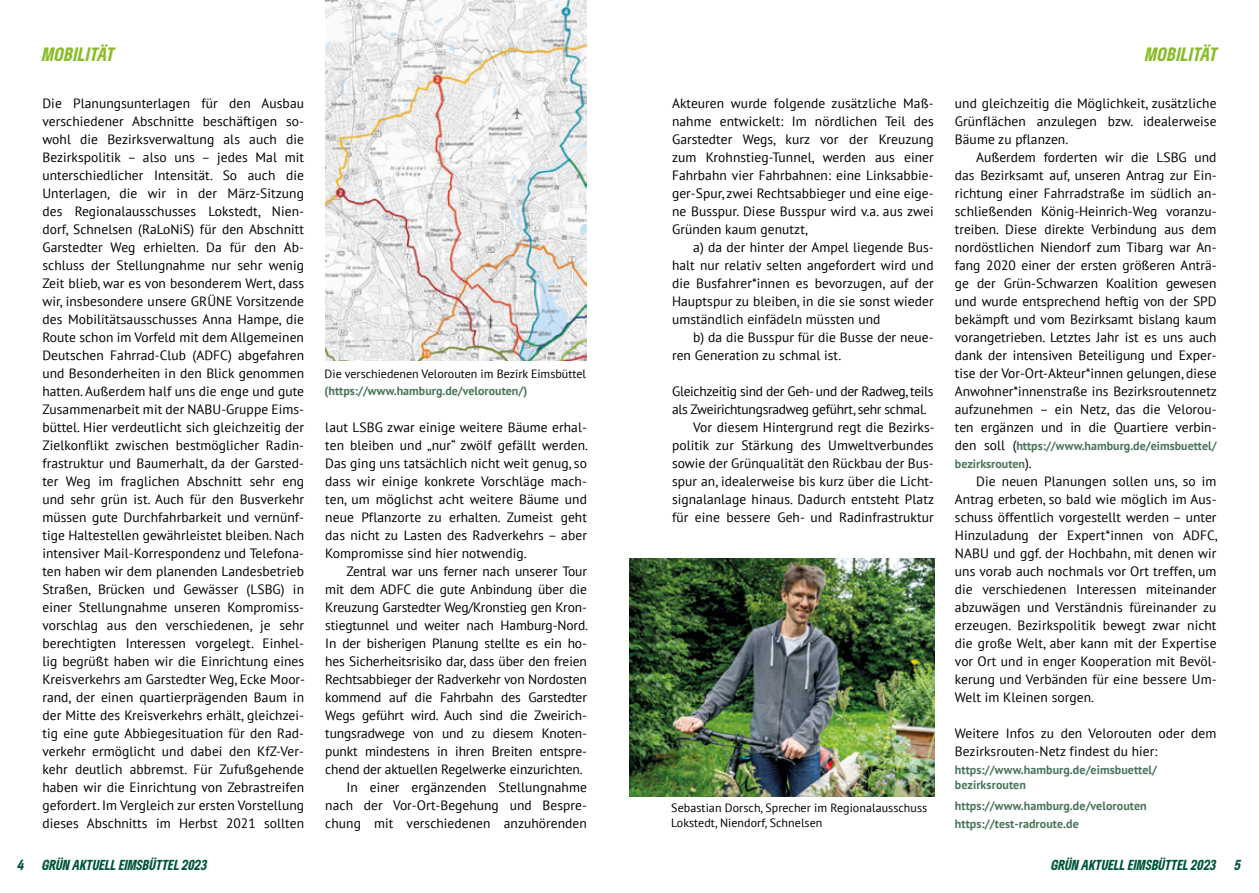
<style>
.page{position:relative;width:1259px;height:893px;background:#fff}
.page>*{position:absolute;margin:0;border:0;box-sizing:border-box;transform-origin:0 0}
.t1{font:italic 900 condensed 18px "Gruene Type";letter-spacing:.02em;color:#89bd27}
.t2{font:13.5px/18px "PT Sans";letter-spacing:.005em;color:#000;text-align:justify}
.t3{font:13.5px "PT Sans";letter-spacing:-.02em;color:#000}
.t4{font:italic 900 condensed 13.5px "Gruene Type";color:#015538}
.t5{font:700 12px/18px "PT Sans";letter-spacing:.005em;color:#4b745b}
.t6{font:12px/14.2px "PT Sans";letter-spacing:.005em;color:#000}
.s1{font-weight:400;font-size:13.5px;color:#000}
</style>
<div class="page">
<img style="left:629px;top:558px;width:305px;height:238px">
<img style="left:325px;top:0;width:262px;height:361px">
<h1 class="t1" style="left:43px;top:42px;width:74px">MOBILITÄT</h1>
<h1 class="t1" style="left:1145px;top:42px;width:74px">MOBILITÄT</h1>
<p class="t2" style="left:672px;top:94px;width:263px">Akteuren wurde folgende zusätzliche Maß&shy;nahme entwickelt: Im nördlichen Teil des Garstedter Wegs, kurz vor der Kreuzung zum Krohnstieg-Tunnel, werden aus einer Fahrbahn vier Fahrbahnen: eine Linksabbie&shy;ger-Spur, zwei Rechtsabbieger und eine eige&shy;ne Busspur. Diese Busspur wird v.a. aus zwei Gründen kaum genutzt,</p>
<p class="t2" style="left:672px;top:238px;width:263px;text-indent:21px">a) da der hinter der Ampel liegende Bus&shy;halt nur relativ selten angefordert wird und die Busfahrer*innen es bevorzugen, auf der Hauptspur zu bleiben, in die sie sonst wieder umständlich einfädeln müssten und</p>
<p class="t2" style="left:672px;top:328px;width:263px;text-indent:21px">b) da die Busspur für die Busse der neue&shy;ren Generation zu schmal ist.</p>
<p class="t3" style="left:672px;top:383px;width:263px">Gleichzeitig sind der Geh- und der Radweg, teils</p>
<p class="t3" style="left:672px;top:401px;width:256px">als Zweirichtungsradweg geführt, sehr schmal.</p>
<p class="t2" style="left:693px;top:418px;width:243px">Vor diesem Hintergrund regt die Bezirks-</p>
<p class="t2" style="left:672px;top:436px;width:263px">politik zur Stärkung des Umweltverbundes</p>
<p class="t2" style="left:672px;top:454px;width:263px">sowie der Grünqualität den Rückbau der Bus-</p>
<p class="t2" style="left:672px;top:472px;width:263px">spur an, idealerweise bis kurz über die Licht-</p>
<p class="t2" style="left:672px;top:490px;width:263px">signalanlage hinaus. Dadurch entsteht Platz</p>
<p class="t2" style="left:672px;top:508px;width:263px">für eine bessere Geh- und Radinfrastruktur</p>
<p class="t2" style="left:955px;top:94px;width:263px">und gleichzeitig die Möglichkeit, zusätzliche Grünflächen anzulegen bzw. idealerweise Bäume zu pflanzen.</p>
<p class="t2" style="left:955px;top:148px;width:263px;text-indent:21px">Außerdem forderten wir die LSBG und das Bezirksamt auf, unseren Antrag zur Ein&shy;richtung einer Fahrradstraße im südlich an&shy;schließenden König-Heinrich-Weg voranzu&shy;treiben. Diese direkte Verbindung aus dem nordöstlichen Niendorf zum Tibarg war An&shy;fang 2020 einer der ersten größeren Anträ&shy;ge der Grün-Schwarzen Koalition gewesen und wurde entsprechend heftig von der SPD bekämpft und vom Bezirksamt bislang kaum vorangetrieben. Letztes Jahr ist es uns auch dank der intensiven Beteiligung und Exper&shy;tise der Vor-Ort-Akteur*innen gelungen, diese Anwohner*innenstraße ins Bezirksroutennetz aufzunehmen – ein Netz, das die Velorou&shy;ten ergänzen und in die Quartiere verbin-</p>
<p class="t5" style="left:955px;top:437px;width:263px"><span class="s1">den soll (</span>https://www.hamburg.de/eimsbuettel/ bezirksrouten<span class="s1">).</span></p>
<p class="t2" style="left:955px;top:472px;width:264px;text-indent:21px">Die neuen Planungen sollen uns, so im Antrag erbeten, so bald wie möglich im Aus&shy;schuss öffentlich vorgestellt werden – unter Hinzuladung der Expert*innen von ADFC, NABU und ggf. der Hochbahn, mit denen wir uns vorab auch nochmals vor Ort treffen, um die verschiedenen Interessen miteinander abzuwägen und Verständnis füreinander zu erzeugen. Bezirkspolitik bewegt zwar nicht die große Welt, aber kann mit der Expertise vor Ort und in enger Kooperation mit Bevöl&shy;kerung und Verbänden für eine bessere Um-Welt im Kleinen sorgen.</p>
<p class="t2" style="left:955px;top:724px;width:263px">Weitere Infos zu den Velorouten oder dem<br>Bezirksrouten-Netz findest du hier:</p>
<p class="t5" style="left:955px;top:762px;width:204px;line-height:15px">https://www.hamburg.de/eimsbuettel/ bezirksrouten</p>
<p class="t5" style="left:955px;top:797px;width:193px">https://www.hamburg.de/velorouten https://test-radroute.de</p>
<p class="t2" style="left:42px;top:94px;width:264px">Die Planungsunterlagen für den Ausbau verschiedener Abschnitte beschäftigen so&shy;wohl die Bezirksverwaltung als auch die Bezirkspolitik – also uns – jedes Mal mit unterschiedlicher Intensität. So auch die Unterlagen, die wir in der März-Sitzung des Regionalausschusses Lokstedt, Nien&shy;dorf, Schnelsen (RaLoNiS) für den Abschnitt Garstedter Weg erhielten. Da für den Ab&shy;schluss der Stellungnahme nur sehr wenig Zeit blieb, war es von besonderem Wert, dass wir, insbesondere unsere GRÜNE Vorsitzende des Mobilitätsausschusses Anna Hampe, die Route schon im Vorfeld mit dem Allgemeinen Deutschen Fahrrad-Club (ADFC) abgefahren und Besonderheiten in den Blick genommen hatten. Außerdem half uns die enge und gute Zusammenarbeit mit der NABU-Gruppe Eims&shy;büttel. Hier verdeutlicht sich gleichzeitig der Zielkonflikt zwischen bestmöglicher Radin&shy;frastruktur und Baumerhalt, da der Garsted&shy;ter Weg im fraglichen Abschnitt sehr eng und sehr grün ist. Auch für den Busverkehr müssen gute Durchfahrbarkeit und vernünf&shy;tige Haltestellen gewährleistet bleiben. Nach intensiver Mail-Korrespondenz und Telefona&shy;ten haben wir dem planenden Landesbetrieb Straßen, Brücken und Gewässer (LSBG) in einer Stellungnahme unseren Kompromiss&shy;vorschlag aus den verschiedenen, je sehr berechtigten Interessen vorgelegt. Einhel&shy;lig begrüßt haben wir die Einrichtung eines Kreisverkehrs am Garstedter Weg, Ecke Moor&shy;rand, der einen quartierprägenden Baum in der Mitte des Kreisverkehrs erhält, gleichzei&shy;tig eine gute Abbiegesituation für den Rad&shy;verkehr ermöglicht und dabei den KfZ-Ver&shy;kehr deutlich abbremst. Für Zufußgehende haben wir die Einrichtung von Zebrastreifen gefordert. Im Vergleich zur ersten Vorstellung dieses Abschnitts im Herbst 2021 sollten</p>
<p class="t6" style="left:325px;top:367px;width:263px">Die verschiedenen Velorouten im Bezirk Eimsbüttel</p>
<p class="t5" style="left:325px;top:381px;width:204px">(https://www.hamburg.de/velorouten/)</p>
<p class="t2" style="left:325px;top:418px;width:264px">laut LSBG zwar einige weitere Bäume erhal&shy;ten bleiben und „nur“ zwölf gefällt werden.<br>Das ging uns tatsächlich nicht weit genug, so dass wir einige konkrete Vorschläge mach&shy;ten, um möglichst acht weitere Bäume und neue Pflanzorte zu erhalten. Zumeist geht das nicht zu Lasten des Radverkehrs – aber Kompromisse sind hier notwendig.</p>
<p class="t2" style="left:346px;top:562px;width:242px">Zentral war uns ferner nach unserer Tour</p>
<p class="t2" style="left:325px;top:580px;width:263px">mit dem ADFC die gute Anbindung über die</p>
<p class="t2" style="left:325px;top:598px;width:263px">Kreuzung Garstedter Weg/Kronstieg gen Kron-</p>
<p class="t2" style="left:325px;top:616px;width:264px">stiegtunnel und weiter nach Hamburg-Nord.</p>
<p class="t2" style="left:325px;top:634px;width:263px">In der bisherigen Planung stellte es ein ho-</p>
<p class="t2" style="left:325px;top:652px;width:263px">hes Sicherheitsrisiko dar, dass über den freien</p>
<p class="t2" style="left:325px;top:670px;width:263px">Rechtsabbieger der Radverkehr von Nordosten</p>
<p class="t2" style="left:325px;top:688px;width:263px">kommend auf die Fahrbahn des Garstedter</p>
<p class="t2" style="left:325px;top:706px;width:263px">Wegs geführt wird. Auch sind die Zweirich-</p>
<p class="t2" style="left:325px;top:724px;width:263px">tungsradwege von und zu diesem Knoten-</p>
<p class="t2" style="left:325px;top:742px;width:263px">punkt mindestens in ihren Breiten entspre-</p>
<p class="t2" style="left:325px;top:760px;width:259px">chend der aktuellen Regelwerke einzurichten.</p>
<p class="t2" style="left:346px;top:778px;width:242px">In einer ergänzenden Stellungnahme</p>
<p class="t2" style="left:325px;top:796px;width:263px">nach der Vor-Ort-Begehung und Bespre-</p>
<p class="t2" style="left:325px;top:814px;width:263px">chung mit verschiedenen anzuhörenden</p>
<p class="t6" style="left:671px;top:801px;width:257px">Sebastian Dorsch, Sprecher im Regionalausschuss<br>Lokstedt, Niendorf, Schnelsen</p>
<p class="t4" style="left:18px;top:856px;width:8px">4</p>
<p class="t4" style="left:43px;top:856px;width:166px">GRÜN AKTUELL EIMSBÜTTEL 2023</p>
<p class="t4" style="left:1051px;top:856px;width:166px">GRÜN AKTUELL EIMSBÜTTEL 2023</p>
<p class="t4" style="left:1234px;top:856px;width:8px">5</p>
</div>
